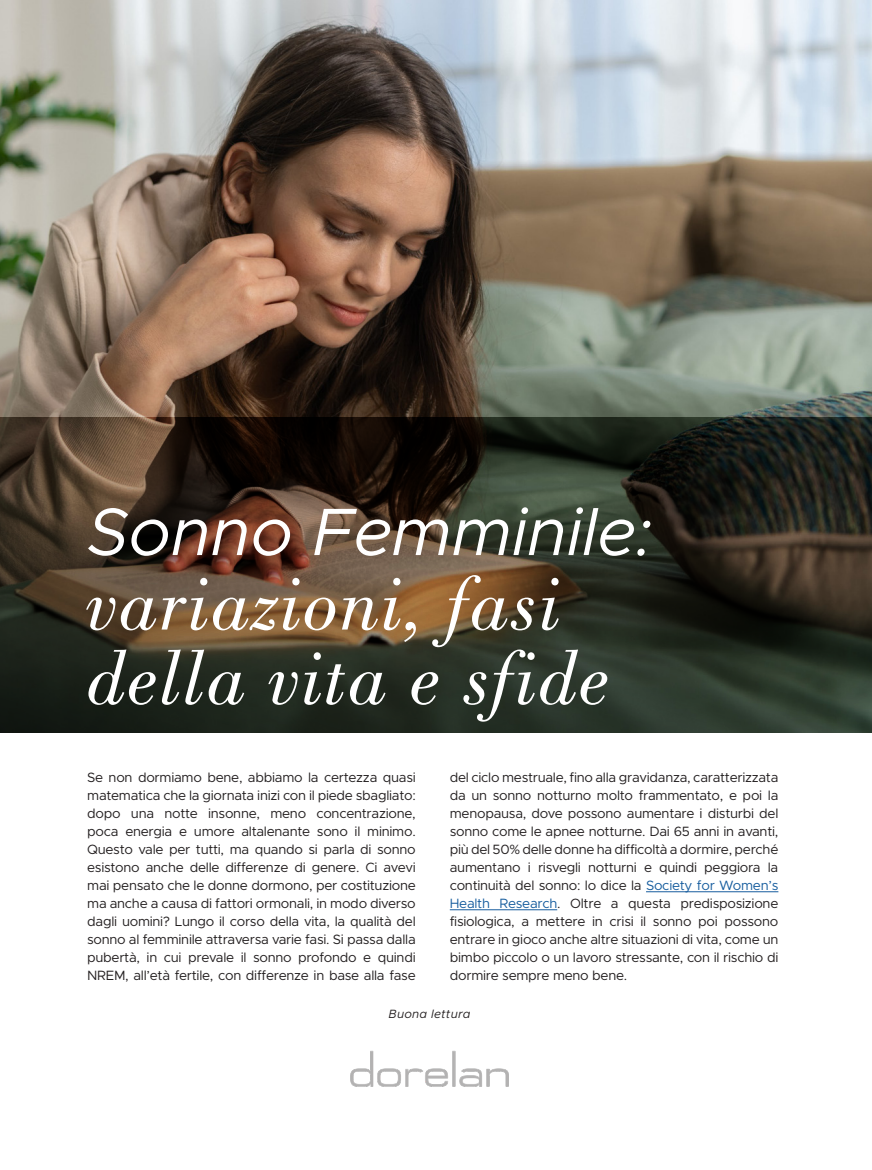
<style>
.page{position:relative;width:872px;height:1170px;background:#fff}
.page>*{position:absolute;margin:0;border:0;box-sizing:border-box;transform-origin:0 0}
.intro{font:italic 78.75px/74.4px "Bodoni Std";letter-spacing:.02em;color:#fff}
.intro-2{font:italic 67.2px "Metropolis";color:#fff}
.testo{font:13.5px/18px "Metropolis";letter-spacing:-.02em;color:#231f20;text-align:justify}
.testo-2{font:italic 12px "Metropolis";letter-spacing:.02em;color:#231f20}
.s1{color:#175d9e}
</style>
<div class="page">
<img style="left:0;top:0;width:872px;height:418px">
<svg style="left:0;top:418px;width:872px;height:314px;background:#363124"></svg>
<img style="left:350px;top:1050px;width:159px;height:37px">
<hr style="left:646px;top:891px;width:132px;height:1px;background:#175d9e">
<hr style="left:450px;top:909px;width:107px;height:1px;background:#175d9e">
<p class="intro-2" style="left:87px;top:490px;width:567px">Sonno Femminile:</p>
<p class="intro" style="left:87px;top:567px;width:524px">variazioni, fasi della vita e sfide</p>
<p class="testo" style="left:87px;top:768px;width:330px">Se non dormiamo bene, abbiamo la certezza quasi matematica che la giornata inizi con il piede sbagliato: dopo una notte insonne, meno concentrazione, poca energia e umore altalenante sono il minimo.<br>Questo vale per tutti, ma quando si parla di sonno esistono anche delle differenze di genere. Ci avevi mai pensato che le donne dormono, per costituzione ma anche a causa di fattori ormonali, in modo diverso dagli uomini? Lungo il corso della vita, la qualità del sonno al femminile attraversa varie fasi. Si passa dalla pubertà, in cui prevale il sonno profondo e quindi NREM, all’età fertile, con differenze in base alla fase</p>
<p class="testo" style="left:450px;top:768px;width:330px">del ciclo mestruale, fino alla gravidanza, caratterizzata da un sonno notturno molto frammentato, e poi la menopausa, dove possono aumentare i disturbi del sonno come le apnee notturne. Dai 65 anni in avanti, più del 50% delle donne ha difficoltà a dormire, perché aumentano i risvegli notturni e quindi peggiora la continuità del sonno: lo dice la <span class="s1">Society for Women’s Health Research</span>. Oltre a questa predisposizione fisiologica, a mettere in crisi il sonno poi possono entrare in gioco anche altre situazioni di vita, come un bimbo piccolo o un lavoro stressante, con il rischio di dormire sempre meno bene.</p>
<p class="testo-2" style="left:388px;top:1006px;width:83px">Buona lettura</p>
</div>
